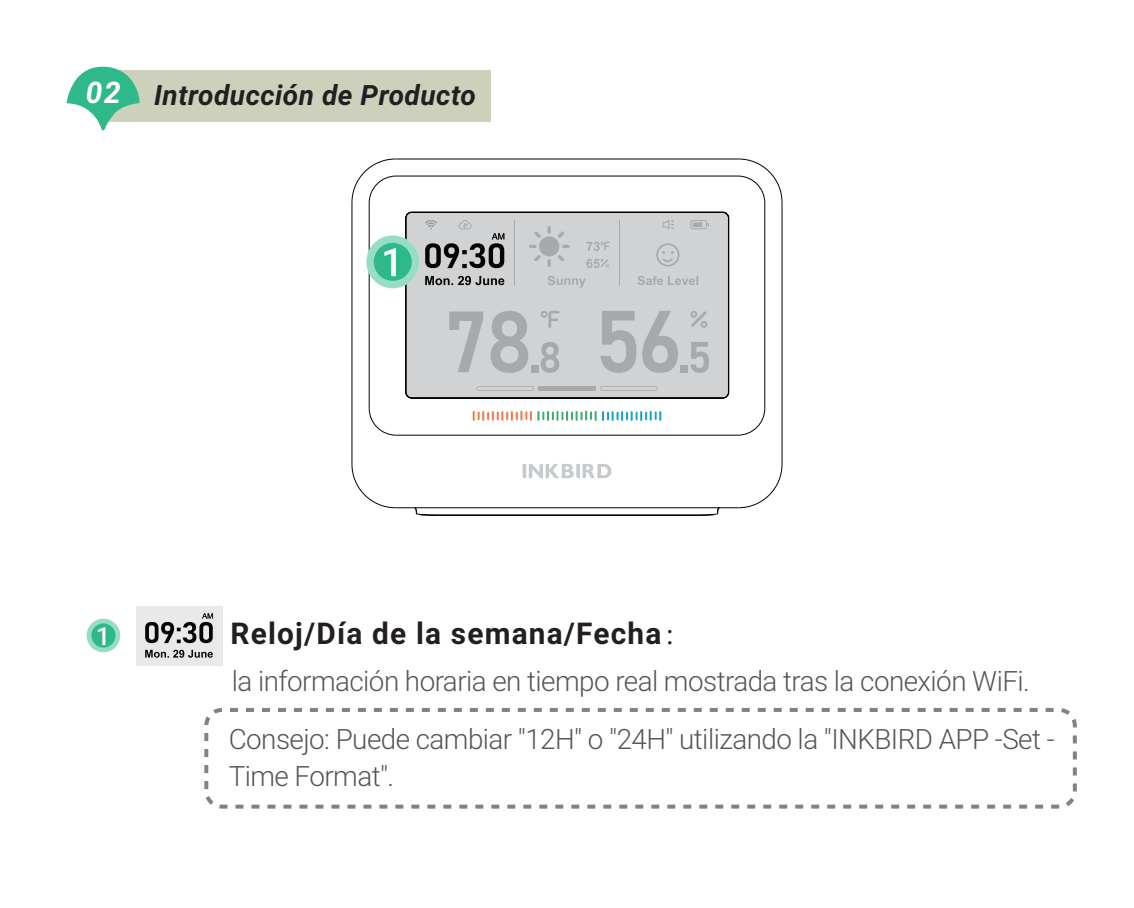
<style>
.page{position:relative;width:1134px;height:908px;background:#fff}
.page>*{position:absolute;margin:0;border:0;box-sizing:border-box;transform-origin:0 0}
.t1{font:700 30px "Roboto";letter-spacing:.04em;color:#231f20}
.t2{font:300 28px/58px "Roboto";letter-spacing:-.02em;color:#54555a}
.t3{font:italic 700 28px "Roboto";letter-spacing:.02em;color:#231f20}
.t4{font:500 25.2px "Roboto";color:#fff}
.s1{font-size:29.6px;color:#fff}
.s2{font-family:"Adobe Song Std";font-weight:300}
</style>
<div class="page">
<div style="left:101px;top:70px;width:390px;height:52px;background:#ccd1bc"></div>
<svg style="left:67px;top:67px;width:73px;height:64px"></svg>
<svg style="left:87px;top:618px;width:33px;height:34px"></svg>
<div style="left:91px;top:623px;width:25px;height:24px;background:#2fb989;border-radius:50%"></div>
<div style="left:204px;top:707px;width:873px;height:101px;border:4px dashed #808285;border-radius:16px"></div>
<hr style="left:351px;top:202px;width:2px;height:262px;background:#030303">
<hr style="left:368px;top:203px;width:2px;height:205px;background:#030303">
<hr style="left:439px;top:514px;width:256px;height:2px;background:#030303">
<hr style="left:395px;top:507px;width:343px;height:1px;background:#030303">
<hr style="left:396px;top:434px;width:342px;height:1px;background:#030303">
<hr style="left:396px;top:175px;width:342px;height:2px;background:#030303">
<hr style="left:395px;top:158px;width:343px;height:2px;background:#030303">
<hr style="left:764px;top:203px;width:1px;height:205px;background:#030303">
<hr style="left:781px;top:202px;width:2px;height:262px;background:#030303">
<svg style="left:351px;top:463px;width:45px;height:45px"></svg>
<svg style="left:351px;top:158px;width:46px;height:46px"></svg>
<svg style="left:368px;top:407px;width:29px;height:29px"></svg>
<svg style="left:737px;top:463px;width:46px;height:45px"></svg>
<svg style="left:737px;top:158px;width:46px;height:46px"></svg>
<svg style="left:737px;top:407px;width:29px;height:29px"></svg>
<svg style="left:694px;top:507px;width:26px;height:9px"></svg>
<svg style="left:413px;top:507px;width:27px;height:9px"></svg>
<div style="left:405px;top:211px;width:325px;height:188px;background:#d1d2d4"></div>
<svg style="left:473px;top:410px;width:188px;height:10px"></svg>
<svg style="left:523px;top:464px;width:88px;height:14px"></svg>
<svg style="left:366px;top:235px;width:53px;height:53px"></svg>
<div style="left:374px;top:243px;width:38px;height:38px;background:#2fb989;border-radius:50%"></div>
<svg style="left:384px;top:248px;width:12px;height:28px"></svg>
<hr style="left:514px;top:220px;width:1px;height:66px;background:#030303">
<hr style="left:619px;top:220px;width:1px;height:66px;background:#030303">
<div style="left:680px;top:365px;width:8px;height:8px;background:#a8a9ab"></div>
<div style="left:531px;top:365px;width:7px;height:8px;background:#a8a9ab"></div>
<svg style="left:690px;top:220px;width:19px;height:9px"></svg>
<div style="left:693px;top:222px;width:9px;height:5px;background:#a8a9ab"></div>
<svg style="left:662px;top:220px;width:12px;height:9px"></svg>
<svg style="left:541px;top:311px;width:18px;height:17px"></svg>
<svg style="left:690px;top:311px;width:17px;height:17px"></svg>
<svg style="left:690px;top:342px;width:19px;height:31px"></svg>
<svg style="left:476px;top:386px;width:58px;height:4px"></svg>
<svg style="left:600px;top:386px;width:58px;height:4px"></svg>
<hr style="left:538px;top:386px;width:58px;height:4px;background:#a8a9ab">
<svg style="left:425px;top:276px;width:79px;height:9px"></svg>
<svg style="left:425px;top:220px;width:79px;height:48px;background:#9b9c9e"></svg>
<svg style="left:529px;top:226px;width:41px;height:41px"></svg>
<div style="left:539px;top:236px;width:20px;height:20px;background:#a8a9ab;border-radius:50%"></div>
<svg style="left:548px;top:276px;width:38px;height:11px"></svg>
<svg style="left:600px;top:311px;width:78px;height:62px;background:#bbbcbe"></svg>
<svg style="left:449px;top:311px;width:79px;height:62px;background:#bcbdbf"></svg>
<svg style="left:541px;top:342px;width:18px;height:31px"></svg>
<svg style="left:586px;top:242px;width:24px;height:9px"></svg>
<svg style="left:586px;top:259px;width:23px;height:9px"></svg>
<svg style="left:638px;top:276px;width:60px;height:9px"></svg>
<svg style="left:656px;top:243px;width:23px;height:23px"></svg>
<div style="left:136px;top:605px;width:86px;height:59px;background:#eae9e9"></div>
<svg style="left:145px;top:649px;width:68px;height:8px"></svg>
<svg style="left:145px;top:613px;width:68px;height:29px"></svg>
<p class="t3" style="left:86px;top:75px;width:391px"><span class="s1">02</span> Introducción de Producto</p>
<p class="t4" style="left:96px;top:617px;width:16px">1</p>
<p class="t1" style="left:231px;top:611px;width:463px">Reloj/Día de la semana/Fecha<span class="s2">：</span></p>
<p class="t2" style="left:229px;top:650px;width:827px">la información horaria en tiempo real mostrada tras la conexión WiFi.<br>Consejo: Puede cambiar "12H" o "24H" utilizando la "INKBIRD APP -Set -</p>
<p class="t2" style="left:229px;top:745px;width:167px">Time Format".</p>
</div>
